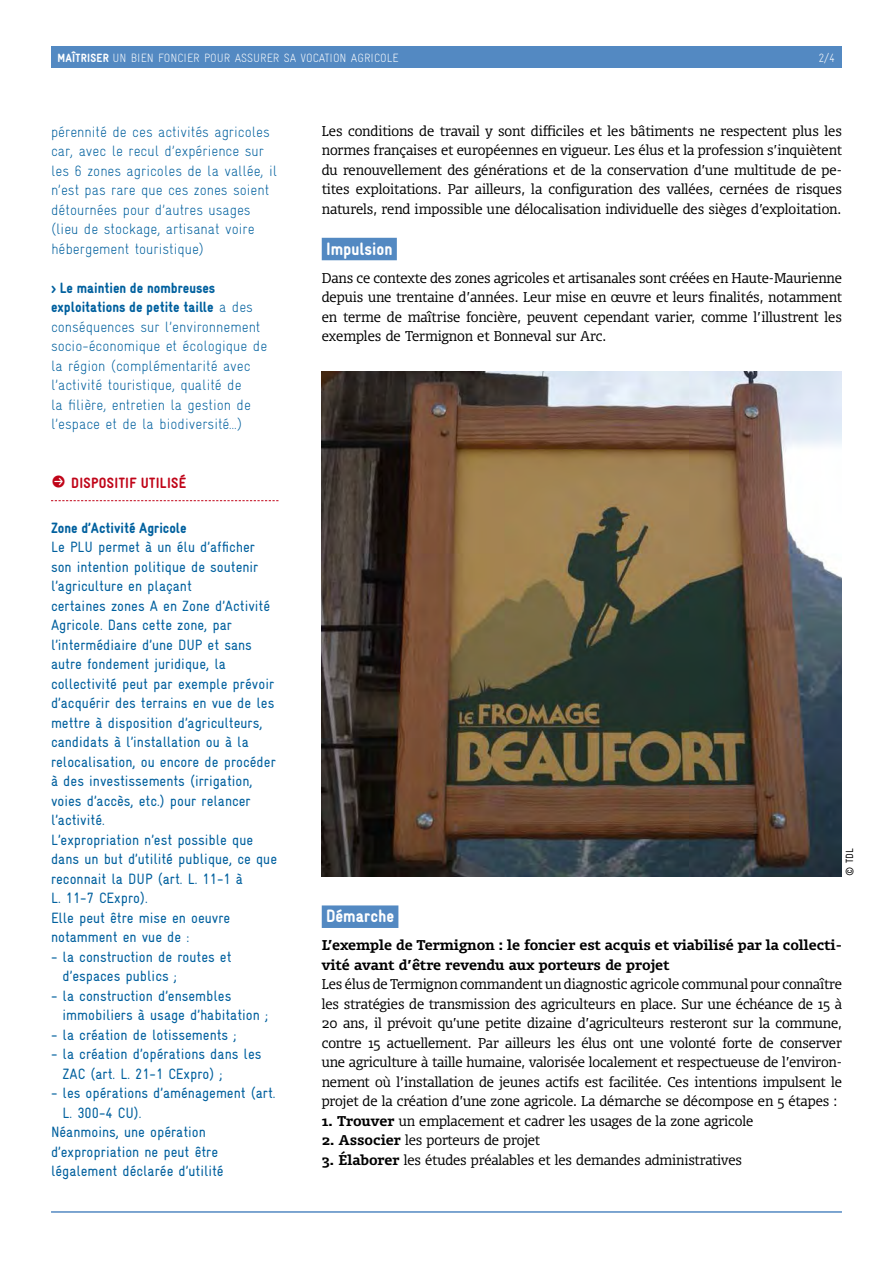
<style>
.page{position:relative;width:893px;height:1263px;background:#fff}
.page>*{position:absolute;margin:0;border:0;box-sizing:border-box;transform-origin:0 0}
.t1{font:900 condensed 18px "Gravur";color:#fff}
.t2{font:condensed 15px/19.5px "Gravur";color:#00609e}
.t3{font:300 condensed 15px/19.5px "Gravur";color:#00609e}
.t4{font:900 condensed 15px "Gravur";color:#00609e}
.t5{font:900 condensed 15px "Gravur";letter-spacing:.02em;color:#c00418}
.t6{font:300 13.5px/19.5px "Olsen";letter-spacing:-.005em;color:#000;text-align:justify}
.t7{font:700 13.5px/19.5px "Olsen";color:#000}
.t8{font:300 condensed 12px "Gravur";color:#fff}
.t9{font:condensed 10.5px "Gravur";color:#000}
.s1{font-weight:900}
.s2{font-family:"Button Bonus Circle Negative";font-weight:400;font-stretch:normal}
.s3{font-weight:700}
</style>
<div class="page">
<div style="left:51px;top:47px;width:791px;height:21px;background:#5389c2"></div>
<hr style="left:51px;top:1211px;width:791px;height:2px;background:#5389c2">
<div style="left:322px;top:238px;width:75px;height:22px;background:#5389c2"></div>
<div style="left:322px;top:905px;width:76px;height:23px;background:#5389c2"></div>
<svg style="left:51px;top:500px;width:228px;height:1px"></svg>
<img style="left:322px;top:371px;width:520px;height:505px">
<p class="t8" style="left:57px;top:51px;width:343px"><span class="s1">MAÎTRISER</span> UN BIEN FONCIER POUR ASSURER SA VOCATION AGRICOLE</p>
<p class="t8" style="left:818px;top:51px;width:18px">2/4</p>
<p class="t3" style="left:51px;top:122px;width:228px">pérennité de ces activités agricoles car, avec le recul d’expérience sur les 6 zones agricoles de la vallée, il n’est pas rare que ces zones soient détournées pour d’autres usages (lieu de stockage, artisanat voire hébergement touristique)</p>
<p class="t3" style="left:51px;top:278px;width:218px"><span class="s1">&gt; Le maintien de nombreuses exploitations de petite taille</span> a des conséquences sur l’environnement socio-économique et écologique de la région (complémentarité avec l’activité touristique, qualité de<br>la filière, entretien la gestion de l’espace et de la biodiversité…)</p>
<p class="t5" style="left:51px;top:474px;width:137px"><span class="s2">P</span> DISPOSITIF UTILISÉ</p>
<p class="t4" style="left:51px;top:519px;width:137px">Zone d’Activité Agricole</p>
<p class="t2" style="left:51px;top:537px;width:228px">Le PLU permet à un élu d’afficher son intention politique de soutenir l’agriculture en plaçant<br>certaines zones A en Zone d’Activité<br>Agricole. Dans cette zone, par l’intermédiaire d’une DUP et sans autre fondement juridique, la collectivité peut par exemple prévoir d’acquérir des terrains en vue de les mettre à disposition d’agriculteurs, candidats à l’installation ou à la relocalisation, ou encore de procéder à des investissements (irrigation, voies d’accès, etc.) pour relancer l’activité.<br>L’expropriation n’est possible que dans un but d’utilité publique, ce que reconnait la DUP (art. L. 11-1 à<br>L. 11-7 CExpro).<br>Elle peut être mise en oeuvre notamment en vue de :</p>
<p class="t2" style="left:63px;top:947px;width:170px;text-indent:-12px">- la construction de routes et d’espaces publics ;</p>
<p class="t2" style="left:63px;top:986px;width:207px;text-indent:-12px">- la construction d’ensembles immobiliers à usage d’habitation ;</p>
<p class="t2" style="left:51px;top:1025px;width:187px">- la création de lotissements ;</p>
<p class="t2" style="left:63px;top:1044px;width:200px;text-indent:-12px">- la création d’opérations dans les<br>ZAC (art. L. 21-1 CExpro) ;</p>
<p class="t2" style="left:51px;top:1083px;width:226px">- les opérations d’aménagement (art.</p>
<p class="t2" style="left:63px;top:1103px;width:80px">L. 300-4 CU).</p>
<p class="t2" style="left:51px;top:1122px;width:156px">Néanmoins, une opération</p>
<p class="t2" style="left:51px;top:1142px;width:169px">d’expropriation ne peut être</p>
<p class="t2" style="left:51px;top:1161px;width:174px">légalement déclarée d’utilité</p>
<p class="t6" style="left:322px;top:121px;width:522px">Les conditions de travail y sont difficiles et les bâtiments ne respectent plus les normes françaises et européennes en vigueur. Les élus et la profession s’inquiètent du renouvellement des générations et de la conservation d’une multitude de pe&shy;tites exploitations. Par ailleurs, la configuration des vallées, cernées de risques naturels, rend impossible une délocalisation individuelle des sièges d’exploitation.</p>
<h1 class="t1" style="left:326px;top:239px;width:68px">Impulsion</h1>
<p class="t6" style="left:322px;top:268px;width:522px">Dans ce contexte des zones agricoles et artisanales sont créées en Haute-Maurienne depuis une trentaine d’années. Leur mise en œuvre et leurs finalités, notamment en terme de maîtrise foncière, peuvent cependant varier, comme l’illustrent les exemples de Termignon et Bonneval sur Arc.</p>
<p class="t9" style="left:844px;top:876px;width:29px;rotate:-90deg">© TDL</p>
<h1 class="t1" style="left:326px;top:906px;width:70px">Démarche</h1>
<p class="t7" style="left:322px;top:935px;width:522px">L’exemple de Termignon : le foncier est acquis et viabilisé par la collecti&shy;vité avant d’être revendu aux porteurs de projet</p>
<p class="t6" style="left:322px;top:974px;width:522px">Les élus de Termignon commandent un diagnostic agricole communal pour connaître les stratégies de transmission des agriculteurs en place. Sur une échéance de 15 à 20 ans, il prévoit qu’une petite dizaine d’agriculteurs resteront sur la commune, contre 15 actuellement. Par ailleurs les élus ont une volonté forte de conserver une agriculture à taille humaine, valorisée localement et respectueuse de l’environ&shy;nement où l’installation de jeunes actifs est facilitée. Ces intentions impulsent le projet de la création d’une zone agricole. La démarche se décompose en 5 étapes :</p>
<p class="t6" style="left:322px;top:1111px;width:433px"><span class="s3">1. Trouver</span> un emplacement et cadrer les usages de la zone agricole</p>
<p class="t6" style="left:322px;top:1130px;width:220px"><span class="s3">2. Associer</span> les porteurs de projet</p>
<p class="t6" style="left:322px;top:1150px;width:422px"><span class="s3">3. Élaborer</span> les études préalables et les demandes administratives</p>
</div>
